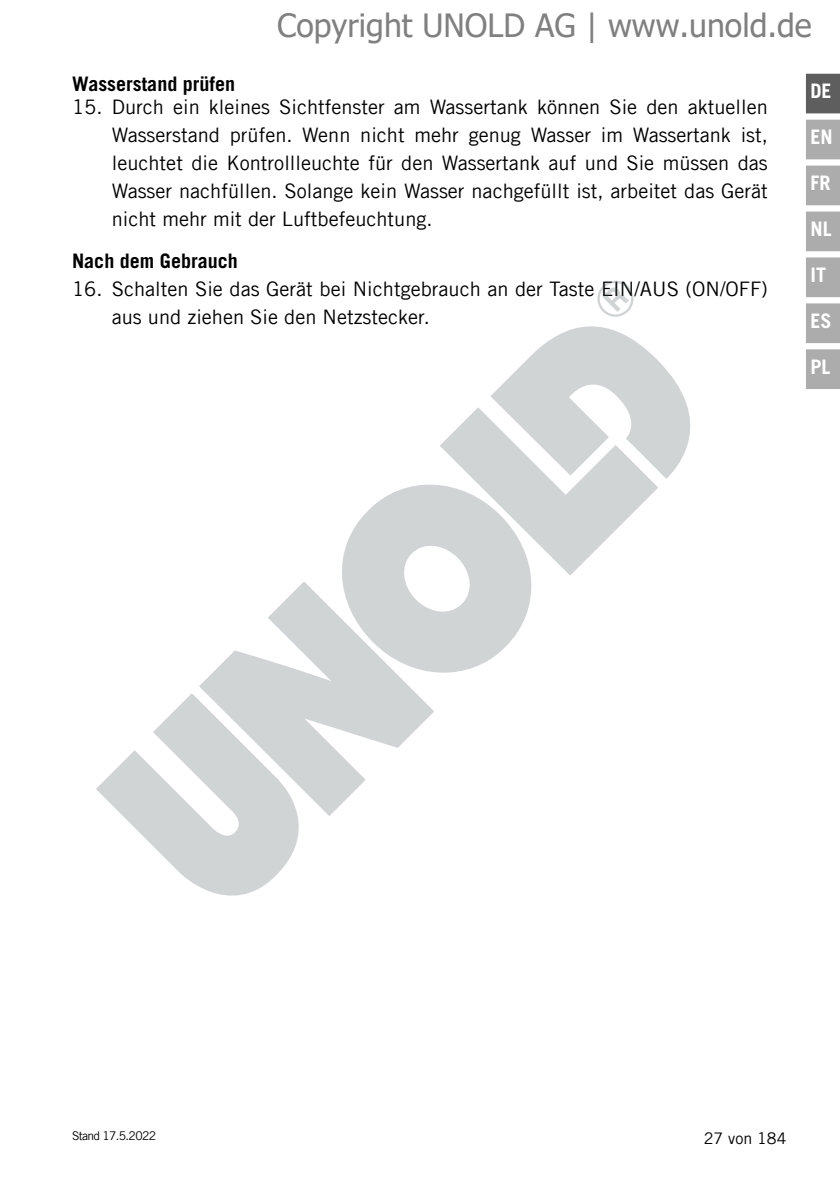
<style>
.page{position:relative;width:840px;height:1191px;background:#fff}
.page>*{position:absolute;margin:0;border:0;box-sizing:border-box;transform-origin:0 0}
.t1{font:32px "Tahoma";color:#808080}
.t2{font:20px/28px "Trade Gothic LT Com";color:#000;text-align:justify}
.t3{font:700 20px "Trade Gothic LT Com";color:#000}
.t4{font:700 20px "Trade Gothic LT Com";color:#fff}
.t5{font:16px "Trade Gothic LT Com";color:#000}
.t6{font:12px "Trade Gothic LT Com";letter-spacing:-.055em;color:#000}
</style>
<div class="page">
<div style="left:805px;top:74px;width:34px;height:39px;background:#5f5e5e"></div>
<div style="left:805px;top:120px;width:34px;height:39px;background:#acacac"></div>
<div style="left:805px;top:166px;width:34px;height:39px;background:#acacac"></div>
<div style="left:805px;top:211px;width:34px;height:40px;background:#acacac;border:2px solid #acacac"></div>
<div style="left:805px;top:257px;width:34px;height:40px;background:#acacac;border:2px solid #acacac"></div>
<div style="left:805px;top:303px;width:34px;height:40px;background:#acacac;border:2px solid #acacac"></div>
<div style="left:805px;top:349px;width:34px;height:40px;background:#acacac;border:2px solid #acacac"></div>
<svg style="left:530px;top:326px;width:161px;height:153px;fill:#d0d4d5"></svg>
<svg style="left:440px;top:357px;width:218px;height:219px;fill:#d0d4d5"></svg>
<svg style="left:342px;top:447px;width:226px;height:226px;fill:#d0d4d5"></svg>
<svg style="left:199px;top:581px;width:235px;height:235px;fill:#d0d4d5"></svg>
<svg style="left:96px;top:690px;width:231px;height:206px;fill:#d0d4d5"></svg>
<svg style="left:597px;top:280px;width:37px;height:37px"></svg>
<h1 class="t1" style="left:277px;top:4px;width:535px">Copyright UNOLD AG | www.unold.de</h1>
<p class="t3" style="left:72px;top:72px;width:164px">Wasserstand prüfen</p>
<p class="t2" style="left:112px;top:93px;width:657px;text-indent:-40px">15. Durch ein kleines Sichtfenster am Wassertank können Sie den aktuellen Wasserstand prüfen. Wenn nicht mehr genug Wasser im Wassertank ist, leuchtet die Kontrollleuchte für den Wassertank auf und Sie müssen das Wasser nachfüllen. Solange kein Wasser nachgefüllt ist, arbeitet das Gerät nicht mehr mit der Luftbefeuchtung.</p>
<p class="t3" style="left:72px;top:249px;width:167px">Nach dem Gebrauch</p>
<p class="t2" style="left:112px;top:275px;width:657px;text-indent:-40px">16. Schalten Sie das Gerät bei Nichtgebrauch an der Taste EIN/AUS (ON/OFF) aus und ziehen Sie den Netzstecker.</p>
<p class="t4" style="left:810px;top:79px;width:23px">DE</p>
<p class="t4" style="left:810px;top:125px;width:24px">EN</p>
<p class="t4" style="left:810px;top:171px;width:21px">FR</p>
<p class="t4" style="left:810px;top:217px;width:23px">NL</p>
<p class="t4" style="left:810px;top:262px;width:17px">IT</p>
<p class="t4" style="left:810px;top:308px;width:23px">ES</p>
<p class="t4" style="left:810px;top:354px;width:21px">PL</p>
<p class="t6" style="left:72px;top:1128px;width:85px">Stand 17.5.2022</p>
<p class="t5" style="left:703px;top:1128px;width:84px">27 von 184</p>
</div>
